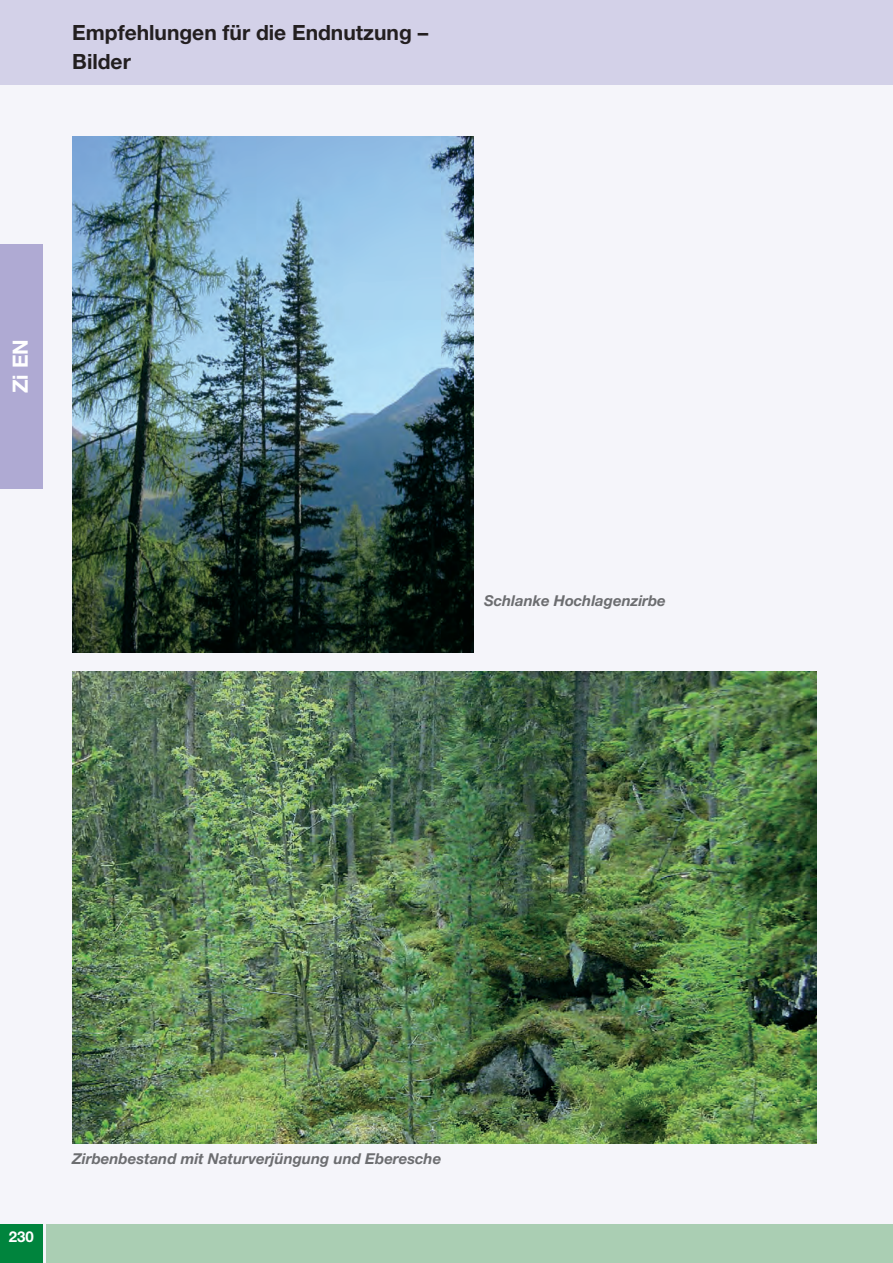
<style>
.page{position:relative;width:893px;height:1263px;background:#f5f5fa}
.page>*{position:absolute;margin:0;border:0;box-sizing:border-box;transform-origin:0 0}
.t1{font:700 21px/28.5px "Helvetica Neue";color:#231f20}
.t2{font:700 21px "Helvetica Neue";color:#fff}
.t3{font:italic 700 15px "Helvetica Neue";color:#6c6d70}
.t4{font:700 15px "Helvetica Neue";color:#fff}
</style>
<div class="page">
<div style="left:0;top:1225px;width:43px;height:38px;background:#00843d"></div>
<div style="left:47px;top:1225px;width:846px;height:38px;background:#aaceb3"></div>
<div style="left:0;top:0;width:893px;height:85px;background:#d3d1e8"></div>
<div style="left:0;top:244px;width:43px;height:244px;background:#afaad3"></div>
<img style="left:72px;top:672px;width:744px;height:472px">
<img style="left:72px;top:136px;width:402px;height:517px">
<h1 class="t1" style="left:72px;top:21px;width:357px">Empfehlungen für die Endnutzung –<br>Bilder</h1>
<h1 class="t2" style="left:13px;top:393px;width:55px;rotate:-90deg">Zi EN</h1>
<p class="t3" style="left:484px;top:595px;width:183px">Schlanke Hochlagenzirbe</p>
<p class="t4" style="left:9px;top:1231px;width:26px">230</p>
<p class="t3" style="left:72px;top:1153px;width:370px">Zirbenbestand mit Naturverjüngung und Eberesche</p>
</div>
